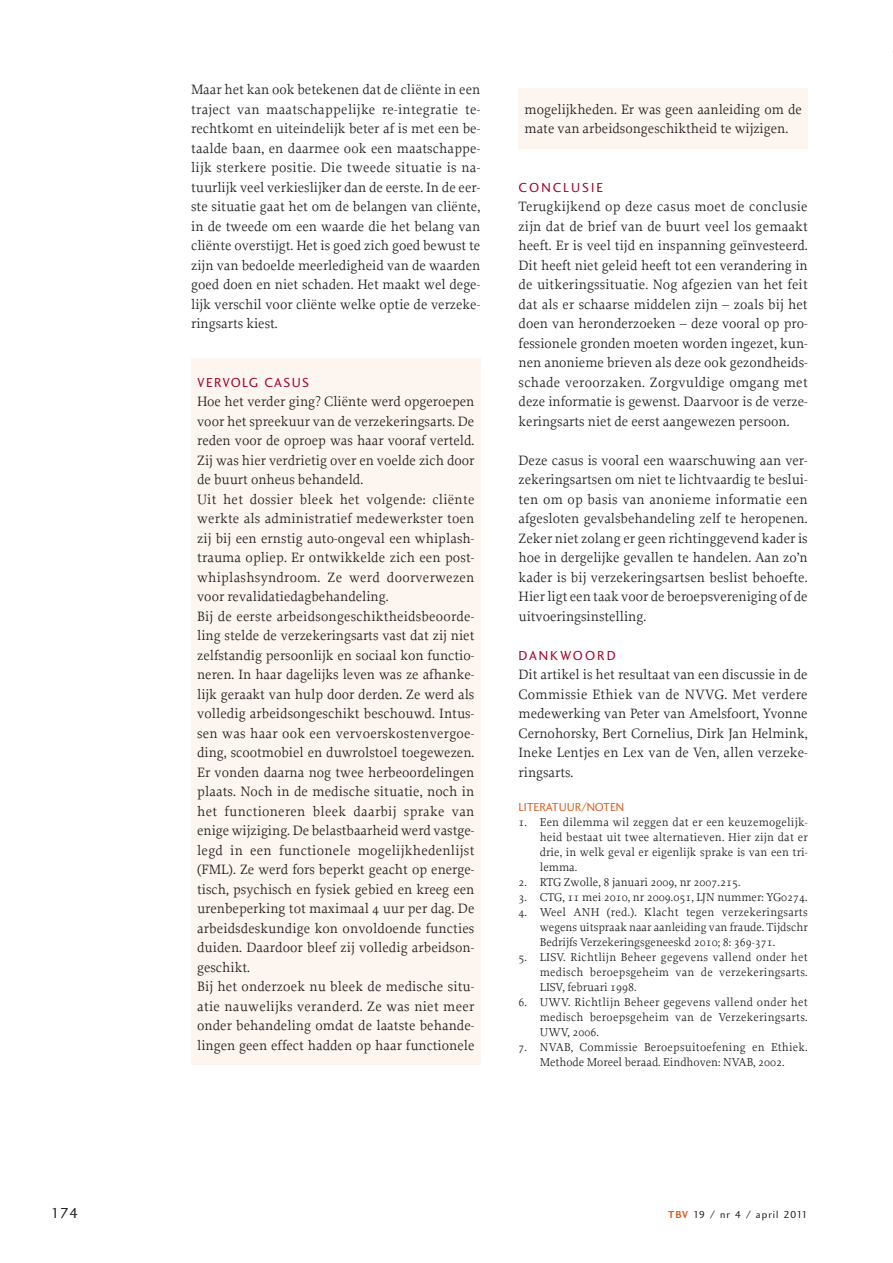
<style>
.page{position:relative;width:893px;height:1263px;background:#fff}
.page>*{position:absolute;margin:0;border:0;box-sizing:border-box;transform-origin:0 0}
.t1{font:15px "Charlotte Sans Book Plain";color:#231f20}
.t2{font:14.25px/19.5px "Proforma";color:#231f20;text-align:justify}
.t3{font:13.5px "Charlotte Sans Book Plain";letter-spacing:.15em;color:#a1032a}
.t4{font:13.5px "Charlotte Sans Book Plain";letter-spacing:.1em;color:#a1032a}
.t5{font:12px/15px "Proforma";color:#231f20;text-align:justify}
.t6{font:12px "Charlotte Sans Book Plain";color:#da6023}
.t7{font:10.5px "Charlotte Sans Book Plain";letter-spacing:.1em;color:#231f20}
.s1{font-family:"Charlotte Sans Bold Plain";color:#da6023}
</style>
<div class="page">
<div style="left:191px;top:358px;width:289px;height:706px;background:#fdf5ef"></div>
<div style="left:519px;top:88px;width:289px;height:60px;background:#fdf5ef"></div>
<p class="t2" style="left:191px;top:81px;width:291px">Maar het kan ook betekenen dat de cliënte in een traject van maatschappelijke re-integratie te&shy;rechtkomt en uiteindelijk beter af is met een be&shy;taalde baan, en daarmee ook een maatschappe&shy;lijk sterkere positie. Die tweede situatie is na&shy;tuurlijk veel verkieslijker dan de eerste. In de eer&shy;ste situatie gaat het om de belangen van cliënte, in de tweede om een waarde die het belang van cliënte overstijgt. Het is goed zich goed bewust te zijn van bedoelde meerledigheid van de waarden goed doen en niet schaden. Het maakt wel dege&shy;lijk verschil voor cliënte welke optie de verzeke&shy;ringsarts kiest.</p>
<p class="t4" style="left:197px;top:377px;width:113px">VERVOLG CASUS</p>
<p class="t2" style="left:197px;top:393px;width:279px;text-align:left">Hoe het verder ging? Cliënte werd opgeroepen voor het spreekuur van de verzekeringsarts. De reden voor de oproep was haar vooraf verteld.<br>Zij was hier verdrietig over en voelde zich door de buurt onheus behandeld.<br>Uit het dossier bleek het volgende: cliënte werkte als administratief medewerkster toen zij bij een ernstig auto-ongeval een whiplash&shy;trauma opliep. Er ontwikkelde zich een post&shy;whiplashsyndroom. Ze werd doorverwezen voor revalidatiedagbehandeling.<br>Bij de eerste arbeidsongeschiktheidsbeoorde&shy;ling stelde de verzekeringsarts vast dat zij niet zelfstandig persoonlijk en sociaal kon functio&shy;neren. In haar dagelijks leven was ze afhanke&shy;lijk geraakt van hulp door derden. Ze werd als volledig arbeidsongeschikt beschouwd. Intus&shy;sen was haar ook een vervoerskostenvergoe&shy;ding, scootmobiel en duwrolstoel toegewezen.<br>Er vonden daarna nog twee herbeoordelingen plaats. Noch in de medische situatie, noch in het functioneren bleek daarbij sprake van enige wijziging. De belastbaarheid werd vastge&shy;legd in een functionele mogelijkhedenlijst (FML). Ze werd fors beperkt geacht op energe&shy;tisch, psychisch en fysiek gebied en kreeg een urenbeperking tot maximaal 4 uur per dag. De arbeidsdeskundige kon onvoldoende functies duiden. Daardoor bleef zij volledig arbeidson&shy;geschikt.<br>Bij het onderzoek nu bleek de medische situ&shy;atie nauwelijks veranderd. Ze was niet meer onder behandeling omdat de laatste behande&shy;lingen geen effect hadden op haar functionele</p>
<p class="t2" style="left:525px;top:101px;width:279px">mogelijkheden. Er was geen aanleiding om de mate van arbeidsongeschiktheid te wijzigen.</p>
<p class="t3" style="left:519px;top:182px;width:86px">CONCLUSIE</p>
<p class="t2" style="left:519px;top:198px;width:291px">Terugkijkend op deze casus moet de conclusie zijn dat de brief van de buurt veel los gemaakt heeft. Er is veel tijd en inspanning geïnvesteerd.<br>Dit heeft niet geleid heeft tot een verandering in de uitkeringssituatie. Nog afgezien van het feit dat als er schaarse middelen zijn – zoals bij het doen van heronderzoeken – deze vooral op pro&shy;fessionele gronden moeten worden ingezet, kun&shy;nen anonieme brieven als deze ook gezondheids&shy;schade veroorzaken. Zorgvuldige omgang met deze informatie is gewenst. Daarvoor is de verze&shy;keringsarts niet de eerst aangewezen persoon.</p>
<p class="t2" style="left:519px;top:452px;width:291px">Deze casus is vooral een waarschuwing aan ver&shy;zekeringsartsen om niet te lichtvaardig te beslui&shy;ten om op basis van anonieme informatie een afgesloten gevalsbehandeling zelf te heropenen.<br>Zeker niet zolang er geen richtinggevend kader is hoe in dergelijke gevallen te handelen. Aan zo’n kader is bij verzekeringsartsen beslist behoefte.<br>Hier ligt een taak voor de beroepsvereniging of de uitvoeringsinstelling.</p>
<p class="t3" style="left:519px;top:650px;width:99px">DANKWOORD</p>
<p class="t2" style="left:519px;top:666px;width:291px">Dit artikel is het resultaat van een discussie in de Commissie Ethiek van de NVVG. Met verdere medewerking van Peter van Amelsfoort, Yvonne Cernohorsky, Bert Cornelius, Dirk Jan Helmink, Ineke Lentjes en Lex van de Ven, allen verzeke&shy;ringsarts.</p>
<p class="t6" style="left:519px;top:803px;width:107px">LITERATUUR/NOTEN</p>
<p class="t5" style="left:540px;top:816px;width:269px;text-indent:-21px">1. Een dilemma wil zeggen dat er een keuzemogelijk&shy;heid bestaat uit twee alternatieven. Hier zijn dat er drie, in welk geval er eigenlijk sprake is van een tri&shy;lemma.</p>
<p class="t5" style="left:519px;top:876px;width:223px">2. RTG Zwolle, 8 januari 2009, nr 2007.215.</p>
<p class="t5" style="left:519px;top:891px;width:291px">3. CTG, 11 mei 2010, nr 2009.051, LJN nummer: YG0274.</p>
<p class="t5" style="left:540px;top:906px;width:269px;text-indent:-21px">4. Weel ANH (red.). Klacht tegen verzekeringsarts wegens uitspraak naar aanleiding van fraude. Tijdschr Bedrijfs Verzekeringsgeneeskd 2010; 8: 369-371.</p>
<p class="t5" style="left:540px;top:951px;width:269px;text-indent:-21px">5. LISV. Richtlijn Beheer gegevens vallend onder het medisch beroepsgeheim van de verzekeringsarts.<br>LISV, februari 1998.</p>
<p class="t5" style="left:540px;top:996px;width:269px;text-indent:-21px">6. UWV. Richtlijn Beheer gegevens vallend onder het medisch beroepsgeheim van de Verzekeringsarts.<br>UWV, 2006.</p>
<p class="t5" style="left:519px;top:1041px;width:291px;text-align:center">7. NVAB, Commissie Beroepsuitoefening en Ethiek.<br>Methode Moreel beraad. Eindhoven: NVAB, 2002.</p>
<p class="t1" style="left:51px;top:1207px;width:29px">174</p>
<p class="t7" style="left:668px;top:1210px;width:141px"><span class="s1">TBV</span> 19 / nr 4 / april 2011</p>
</div>
